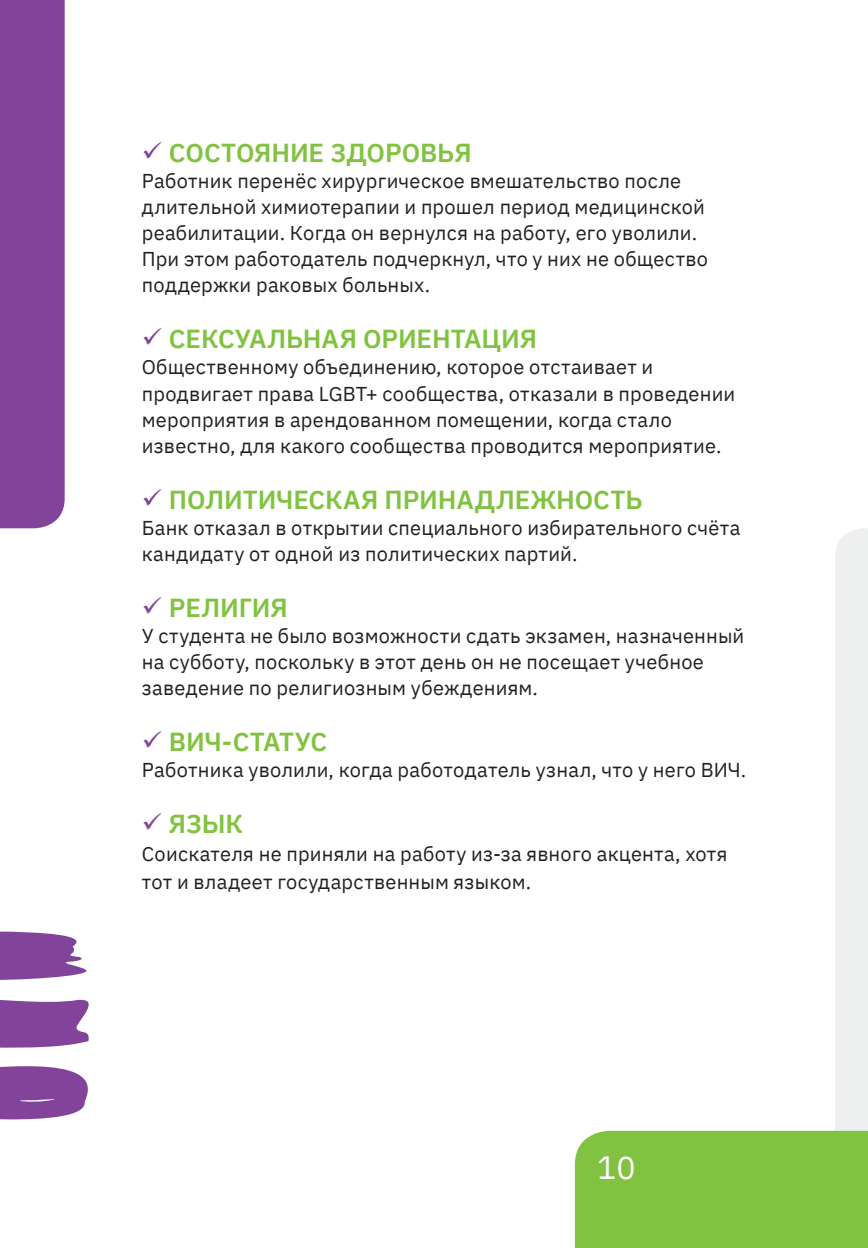
<style>
.page{position:relative;width:868px;height:1248px;background:#fff}
.page>*{position:absolute;margin:0;border:0;box-sizing:border-box;transform-origin:0 0}
.t1{font:32px "IBM Plex Sans";color:#fff}
.t2{font:600 26px "IBM Plex Sans";letter-spacing:-.005em;color:#81c340}
.t3{font:20px/26px "IBM Plex Sans";letter-spacing:.01em;color:#231f20}
.s1{color:#81449a}
</style>
<div class="page">
<div style="left:0;top:0;width:65px;height:528px;background:#81449a"></div>
<svg style="left:574px;top:528px;width:293px;height:719px"></svg>
<svg style="left:0;top:931px;width:89px;height:189px"></svg>
<h2 class="t2" style="left:142px;top:133px;width:331px"><span class="s1">✓</span> СОСТОЯНИЕ ЗДОРОВЬЯ</h2>
<p class="t3" style="left:142px;top:167px;width:567px">Работник перенёс хирургическое вмешательство после длительной химиотерапии и прошел период медицинской реабилитации. Когда он вернулся на работу, его уволили.<br>При этом работодатель подчеркнул, что у них не общество поддержки раковых больных.</p>
<h2 class="t2" style="left:142px;top:319px;width:397px"><span class="s1">✓</span> СЕКСУАЛЬНАЯ ОРИЕНТАЦИЯ</h2>
<p class="t3" style="left:142px;top:353px;width:595px">Общественному объединению, которое отстаивает и продвигает права LGBT+ сообщества, отказали в проведении мероприятия в арендованном помещении, когда стало известно, для какого сообщества проводится мероприятие.</p>
<h2 class="t2" style="left:142px;top:479px;width:502px"><span class="s1">✓</span> ПОЛИТИЧЕСКАЯ ПРИНАДЛЕЖНОСТЬ</h2>
<p class="t3" style="left:142px;top:513px;width:600px">Банк отказал в открытии специального избирательного счёта кандидату от одной из политических партий.</p>
<h2 class="t2" style="left:142px;top:587px;width:147px"><span class="s1">✓</span> РЕЛИГИЯ</h2>
<p class="t3" style="left:142px;top:621px;width:604px">У студента не было возможности сдать экзамен, назначенный на субботу, поскольку в этот день он не посещает учебное заведение по религиозным убеждениям.</p>
<h2 class="t2" style="left:142px;top:721px;width:187px"><span class="s1">✓</span> ВИЧ-СТАТУС</h2>
<p class="t3" style="left:142px;top:755px;width:605px">Работника уволили, когда работодатель узнал, что у него ВИЧ.</p>
<h2 class="t2" style="left:142px;top:803px;width:103px"><span class="s1">✓</span> ЯЗЫК</h2>
<p class="t3" style="left:142px;top:838px;width:587px;line-height:28px">Соискателя не приняли на работу из-за явного акцента, хотя тот и владеет государственным языком.</p>
<h1 class="t1" style="left:597px;top:1142px;width:40px">10</h1>
</div>
